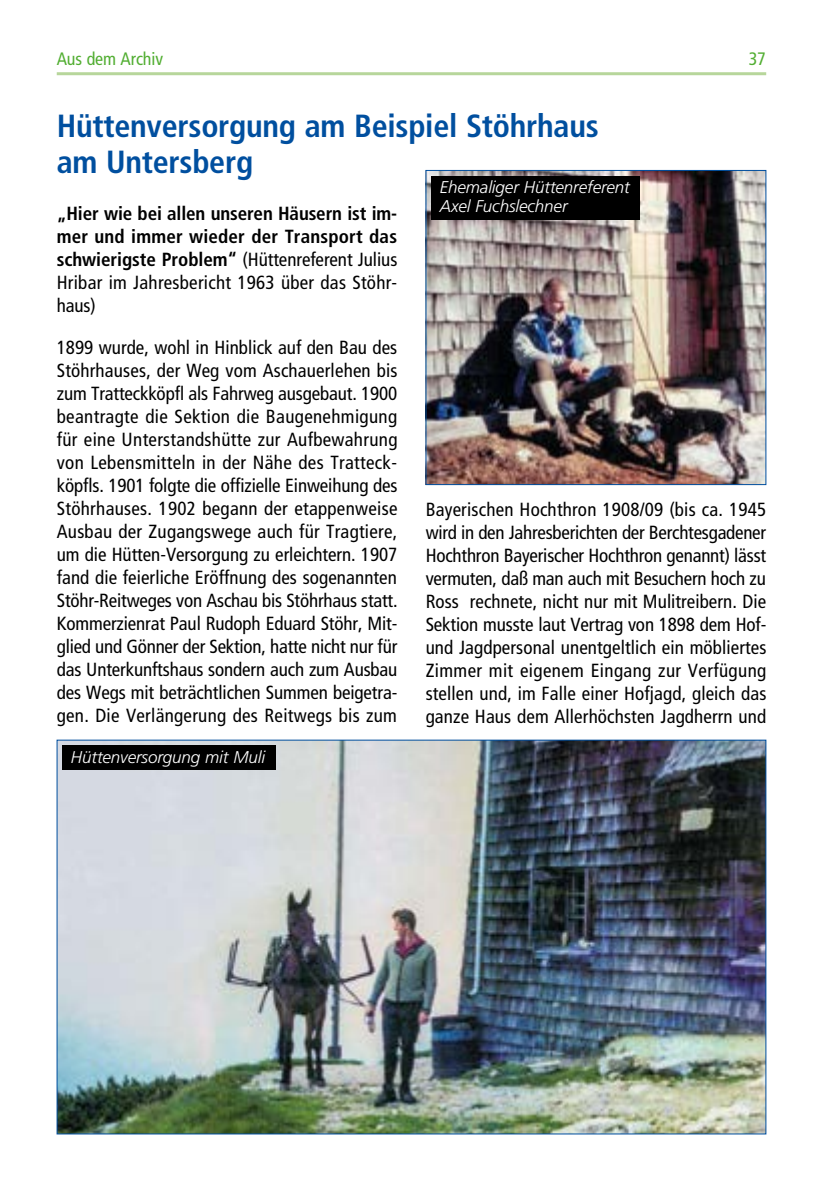
<style>
.page{position:relative;width:840px;height:1191px;background:#fff}
.page>*{position:absolute;margin:0;border:0;box-sizing:border-box;transform-origin:0 0}
.t1{font:700 condensed 32px/36px "Frutiger";letter-spacing:-.01em;color:#004f9f}
.t2{font:condensed 19px/23px "Frutiger";letter-spacing:.005em;color:#000;text-align:justify}
.t3{font:700 condensed 19px/23px "Frutiger";letter-spacing:.01em;color:#000;text-align:justify}
.t4{font:condensed 18px "Frutiger";letter-spacing:-.005em;color:#52ae32}
.t5{font:italic 300 17px/19px "Frutiger";letter-spacing:-.01em;color:#fff}
.s1{font-weight:400}
</style>
<div class="page">
<hr style="left:57px;top:72px;width:708px;height:3px;background:#b7d69b">
<img style="left:59px;top:742px;width:704px;height:390px">
<div style="left:62px;top:745px;width:214px;height:24px;background:#000"></div>
<img style="left:427px;top:172px;width:336px;height:311px">
<div style="left:425px;top:170px;width:340px;height:315px;border:1px solid #004f9f"></div>
<div style="left:431px;top:176px;width:208px;height:44px;background:#000"></div>
<p class="t4" style="left:57px;top:48px;width:108px">Aus dem Archiv</p>
<p class="t4" style="left:748px;top:48px;width:19px">37</p>
<h1 class="t1" style="left:57px;top:108px;width:543px">Hüttenversorgung am Beispiel Stöhrhaus am Untersberg</h1>
<p class="t3" style="left:57px;top:202px;width:342px">„Hier wie bei allen unseren Häusern ist im&shy;mer und immer wieder der Transport das schwierigste Problem“ <span class="s1">(Hüttenreferent Julius Hribar im Jahresbericht 1963 über das Stöhr&shy;haus)</span></p>
<p class="t2" style="left:57px;top:336px;width:342px">1899 wurde, wohl in Hinblick auf den Bau des Stöhrhauses, der Weg vom Aschauerlehen bis zum Tratteckköpfl als Fahrweg ausgebaut. 1900 beantragte die Sektion die Baugenehmigung für eine Unterstandshütte zur Aufbewahrung von Lebensmitteln in der Nähe des Tratteck&shy;köpfls. 1901 folgte die offizielle Einweihung des Stöhrhauses. 1902 begann der etappenweise Ausbau der Zugangswege auch für Tragtiere, um die Hütten-Versorgung zu erleichtern. 1907 fand die feierliche Eröffnung des sogenannten Stöhr-Reitweges von Aschau bis Stöhrhaus statt.<br>Kommerzienrat Paul Rudoph Eduard Stöhr, Mit&shy;glied und Gönner der Sektion, hatte nicht nur für das Unterkunftshaus sondern auch zum Ausbau des Wegs mit beträchtlichen Summen beigetra&shy;gen. Die Verlängerung des Reitwegs bis zum</p>
<p class="t5" style="left:439px;top:178px;width:191px">Ehemaliger Hüttenreferent<br>Axel Fuchslechner</p>
<p class="t2" style="left:425px;top:497px;width:342px">Bayerischen Hochthron 1908/09 (bis ca. 1945 wird in den Jahresberichten der Berchtesgadener Hochthron Bayerischer Hochthron genannt) lässt vermuten, daß man auch mit Besuchern hoch zu Ross rechnete, nicht nur mit Mulitreibern. Die Sektion musste laut Vertrag von 1898 dem Hof&shy;und Jagdpersonal unentgeltlich ein möbliertes Zimmer mit eigenem Eingang zur Verfügung stellen und, im Falle einer Hofjagd, gleich das ganze Haus dem Allerhöchsten Jagdherrn und</p>
<p class="t5" style="left:71px;top:747px;width:196px">Hüttenversorgung mit Muli</p>
</div>
